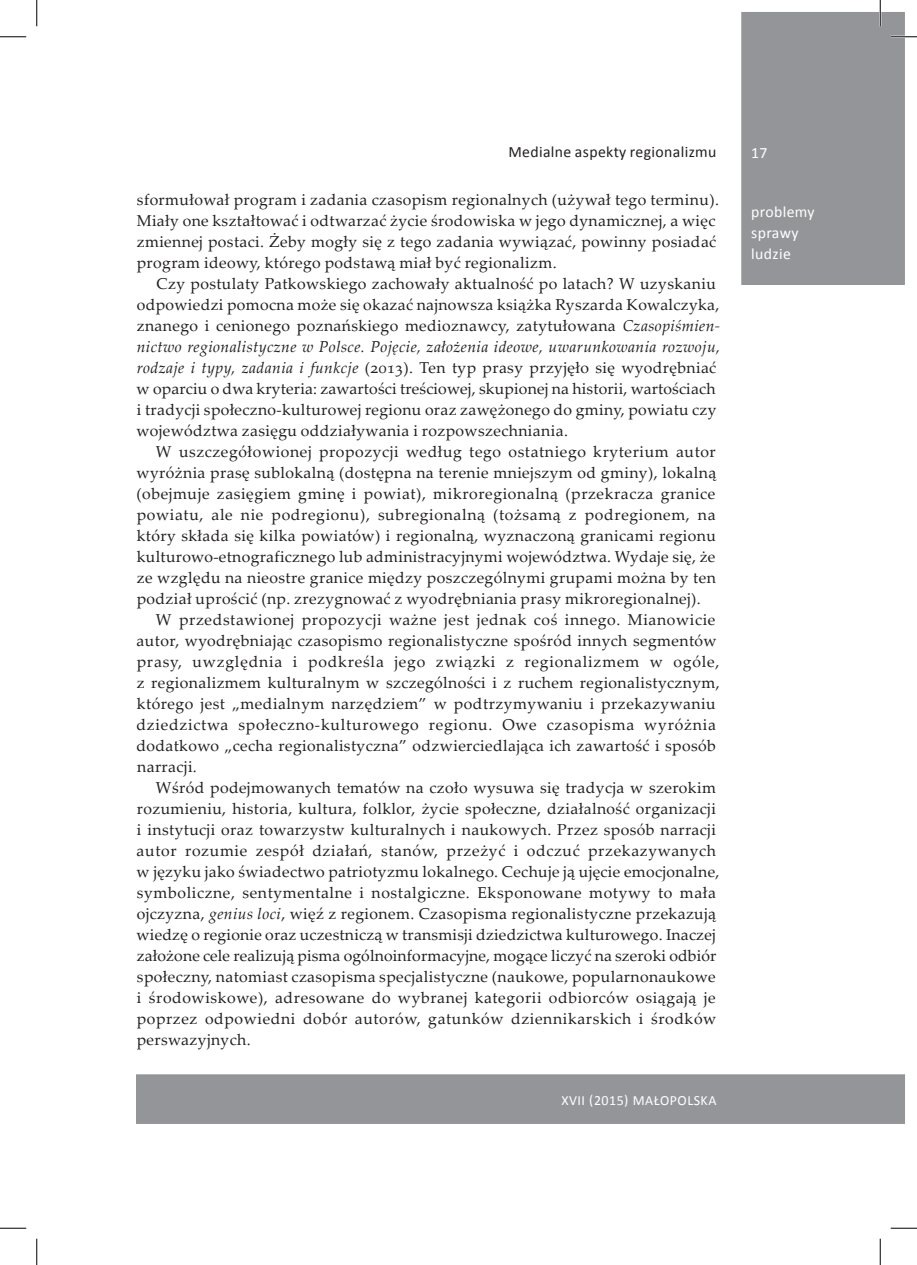
<style>
.page{position:relative;width:917px;height:1265px;background:#fff}
.page>*{position:absolute;margin:0;border:0;box-sizing:border-box;transform-origin:0 0}
.tekst_glowny{font:15.75px/21px "Palatino Linotype";letter-spacing:.025em;color:#231f20}
.przypis{font:15.75px/21px "Palatino Linotype";letter-spacing:.025em;color:#231f20}
.t1{font:15.75px "Calibri";letter-spacing:.025em;color:#231f20}
.t2{font:15.75px/21px "Calibri";letter-spacing:.025em;color:#fff}
.t3{font:14px "Calibri";letter-spacing:.035em;color:#fff}
.s1{font-style:italic}
</style>
<div class="page">
<div style="left:137px;top:1074px;width:767px;height:48px;background:#939598"></div>
<div style="left:136px;top:1074px;width:769px;height:49px;border:2px solid #939598"></div>
<div style="left:742px;top:13px;width:162px;height:271px;background:#939598"></div>
<div style="left:741px;top:12px;width:164px;height:273px;border:2px solid #939598"></div>
<hr style="left:891px;top:36px;width:26px;height:2px;background:#fff">
<hr style="left:879px;top:0;width:2px;height:26px;background:#fff">
<svg style="left:0;top:36px;width:26px;height:1px"></svg>
<svg style="left:891px;top:36px;width:26px;height:1px"></svg>
<svg style="left:0;top:1227px;width:26px;height:1px"></svg>
<svg style="left:891px;top:1227px;width:26px;height:1px"></svg>
<svg style="left:36px;top:0;width:1px;height:26px"></svg>
<svg style="left:36px;top:1238px;width:1px;height:26px"></svg>
<svg style="left:880px;top:0;width:1px;height:26px"></svg>
<svg style="left:880px;top:1238px;width:1px;height:26px"></svg>
<p class="t1" style="left:508px;top:141px;width:209px">Medialne aspekty regionalizmu</p>
<p class="przypis" style="left:137px;top:188px;width:584px">sformułował program i zadania czasopism regionalnych (używał tego terminu).<br>Miały one kształtować i odtwarzać życie środowiska w jego dynamicznej, a więc zmiennej postaci. Żeby mogły się z tego zadania wywiązać, powinny posiadać program ideowy, którego podstawą miał być regionalizm.</p>
<p class="tekst_glowny" style="left:137px;top:272px;width:585px;text-indent:20px">Czy postulaty Patkowskiego zachowały aktualność po latach? W uzyskaniu odpowiedzi pomocna może się okazać najnowsza książka Ryszarda Kowalczyka, znanego i cenionego poznańskiego medioznawcy, zatytułowana <span class="s1">Czasopiśmien&shy;nictwo regionalistyczne w Polsce. Pojęcie, założenia ideowe, uwarunkowania rozwoju, rodzaje i typy, zadania i funkcje</span> (2013). Ten typ prasy przyjęło się wyodrębniać w oparciu o dwa kryteria: zawartości treściowej, skupionej na historii, wartościach i tradycji społeczno-kulturowej regionu oraz zawężonego do gminy, powiatu czy województwa zasięgu oddziaływania i rozpowszechniania.</p>
<p class="tekst_glowny" style="left:136px;top:440px;width:581px;text-align:justify;text-indent:20px">W uszczegółowionej propozycji według tego ostatniego kryterium autor wyróżnia prasę sublokalną (dostępna na terenie mniejszym od gminy), lokalną (obejmuje zasięgiem gminę i powiat), mikroregionalną (przekracza granice powiatu, ale nie podregionu), subregionalną (tożsamą z podregionem, na który składa się kilka powiatów) i regionalną, wyznaczoną granicami regionu kulturowo-etnograficznego lub administracyjnymi województwa. Wydaje się, że ze względu na nieostre granice między poszczególnymi grupami można by ten podział uprościć (np. zrezygnować z wyodrębniania prasy mikroregionalnej).</p>
<p class="tekst_glowny" style="left:136px;top:608px;width:585px;text-indent:20px">W przedstawionej propozycji ważne jest jednak coś innego. Mianowicie autor, wyodrębniając czasopismo regionalistyczne spośród innych segmentów prasy, uwzględnia i podkreśla jego związki z regionalizmem w ogóle, z regionalizmem kulturalnym w szczególności i z ruchem regionalistycznym, którego jest „medialnym narzędziem” w podtrzymywaniu i przekazywaniu dziedzictwa społeczno-kulturowego regionu. Owe czasopisma wyróżnia dodatkowo „cecha regionalistyczna” odzwierciedlająca ich zawartość i sposób narracji.</p>
<p class="tekst_glowny" style="left:137px;top:776px;width:584px;text-indent:19px">Wśród podejmowanych tematów na czoło wysuwa się tradycja w szerokim rozumieniu, historia, kultura, folklor, życie społeczne, działalność organizacji i instytucji oraz towarzystw kulturalnych i naukowych. Przez sposób narracji autor rozumie zespół działań, stanów, przeżyć i odczuć przekazywanych w języku jako świadectwo patriotyzmu lokalnego. Cechuje ją ujęcie emocjonalne, symboliczne, sentymentalne i nostalgiczne. Eksponowane motywy to mała ojczyzna, <span class="s1">genius loci</span>, więź z regionem. Czasopisma regionalistyczne przekazują wiedzę o regionie oraz uczestniczą w transmisji dziedzictwa kulturowego. Inaczej założone cele realizują pisma ogólnoinformacyjne, mogące liczyć na szeroki odbiór społeczny, natomiast czasopisma specjalistyczne (naukowe, popularnonaukowe i środowiskowe), adresowane do wybranej kategorii odbiorców osiągają je poprzez odpowiedni dobór autorów, gatunków dziennikarskich i środków perswazyjnych.</p>
<p class="t3" style="left:561px;top:1091px;width:156px">XVII (2015) maŁopolska</p>
<p class="t2" style="left:751px;top:141px;width:18px">17</p>
<p class="t2" style="left:751px;top:201px;width:65px">problemy sprawy ludzie</p>
</div>
